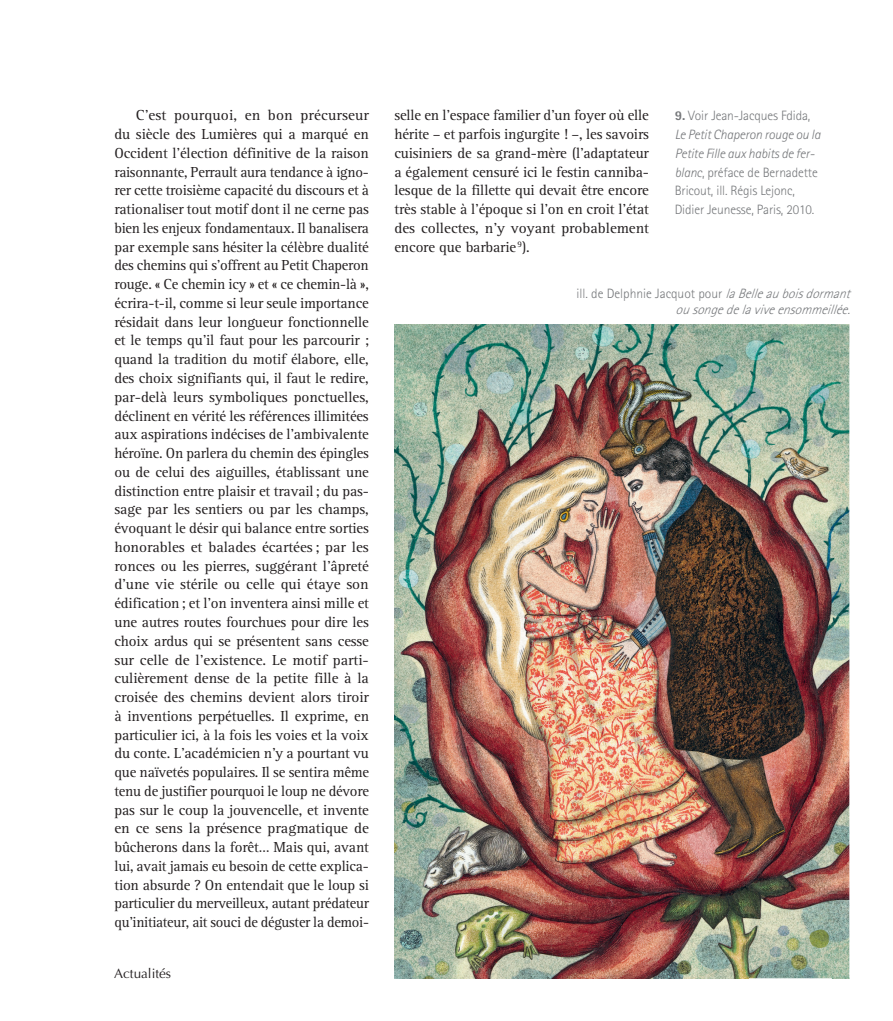
<style>
.page{position:relative;width:893px;height:1021px;background:#fff}
.page>*{position:absolute;margin:0;border:0;box-sizing:border-box;transform-origin:0 0}
.t1{font:15px/18.8px "Rotis Serif";letter-spacing:-.015em;color:#231f20;text-align:justify}
.t2{font:300 13.5px/18.8px "Rotis Sans Serif";letter-spacing:-.01em;color:#76787b}
.t3{font:italic 300 13.5px/16.2px "Rotis Sans Serif Std";color:#76787b;text-align:right}
.t4{font:13.5px "Optima";color:#231f20}
.s1{font-weight:800}
.s2{font-style:italic}
.s3{font-style:normal}
</style>
<div class="page">
<img style="left:394px;top:324px;width:455px;height:653px">
<img style="left:832px;top:966px;width:17px;height:11px">
<p class="t1" style="left:114px;top:106px;width:256px;text-indent:21px">C’est pourquoi, en bon précurseur du siècle des Lumières qui a marqué en Occident l’élection définitive de la raison raisonnante, Perrault aura tendance à igno&shy;rer cette troisième capacité du discours et à rationaliser tout motif dont il ne cerne pas bien les enjeux fondamentaux. Il banalisera par exemple sans hésiter la célèbre dualité des chemins qui s’offrent au Petit Chaperon rouge. « Ce chemin icy » et « ce chemin-là », écrira-t-il, comme si leur seule importance résidait dans leur longueur fonctionnelle et le temps qu’il faut pour les parcourir ; quand la tradition du motif élabore, elle, des choix signifiants qui, il faut le redire, par-delà leurs symboliques ponctuelles, déclinent en vérité les références illimitées aux aspirations indécises de l’ambivalente héroïne. On parlera du chemin des épingles ou de celui des aiguilles, établissant une distinction entre plaisir et travail ; du pas&shy;sage par les sentiers ou par les champs, évoquant le désir qui balance entre sorties honorables et balades écartées ; par les ronces ou les pierres, suggérant l’âpreté d’une vie stérile ou celle qui étaye son édification ; et l’on inventera ainsi mille et une autres routes fourchues pour dire les choix ardus qui se présentent sans cesse sur celle de l’existence. Le motif parti&shy;culièrement dense de la petite fille à la croisée des chemins devient alors tiroir à inventions perpétuelles. Il exprime, en particulier ici, à la fois les voies et la voix du conte. L’académicien n’y a pourtant vu que naïvetés populaires. Il se sentira même tenu de justifier pourquoi le loup ne dévore pas sur le coup la jouvencelle, et invente en ce sens la présence pragmatique de bûcherons dans la forêt… Mais qui, avant lui, avait jamais eu besoin de cette explica&shy;tion absurde ? On entendait que le loup si particulier du merveilleux, autant prédateur qu’initiateur, ait souci de déguster la demoi-</p>
<p class="t1" style="left:394px;top:106px;width:256px">selle en l’espace familier d’un foyer où elle hérite – et parfois ingurgite ! –, les savoirs cuisiniers de sa grand-mère (l’adaptateur a également censuré ici le festin canniba&shy;lesque de la fillette qui devait être encore très stable à l’époque si l’on en croit l’état des collectes, n’y voyant probablement encore que barbarie <sup>9</sup>).</p>
<p class="t2" style="left:675px;top:106px;width:147px"><span class="s1">9.</span> Voir Jean-Jacques Fdida,<br><span class="s2">Le Petit Chaperon rouge ou la<br>Petite Fille aux habits de fer&shy;blanc</span>, préface de Bernadette<br>Bricout, ill. Régis Lejonc,<br>Didier Jeunesse, Paris, 2010.</p>
<p class="t3" style="left:576px;top:285px;width:280px"><span class="s3">ill. de Delphnie Jacquot pour</span> laBelleauboisdormant ousongedelaviveensommeillée.</p>
<p class="t4" style="left:114px;top:965px;width:59px">Actualités</p>
</div>
